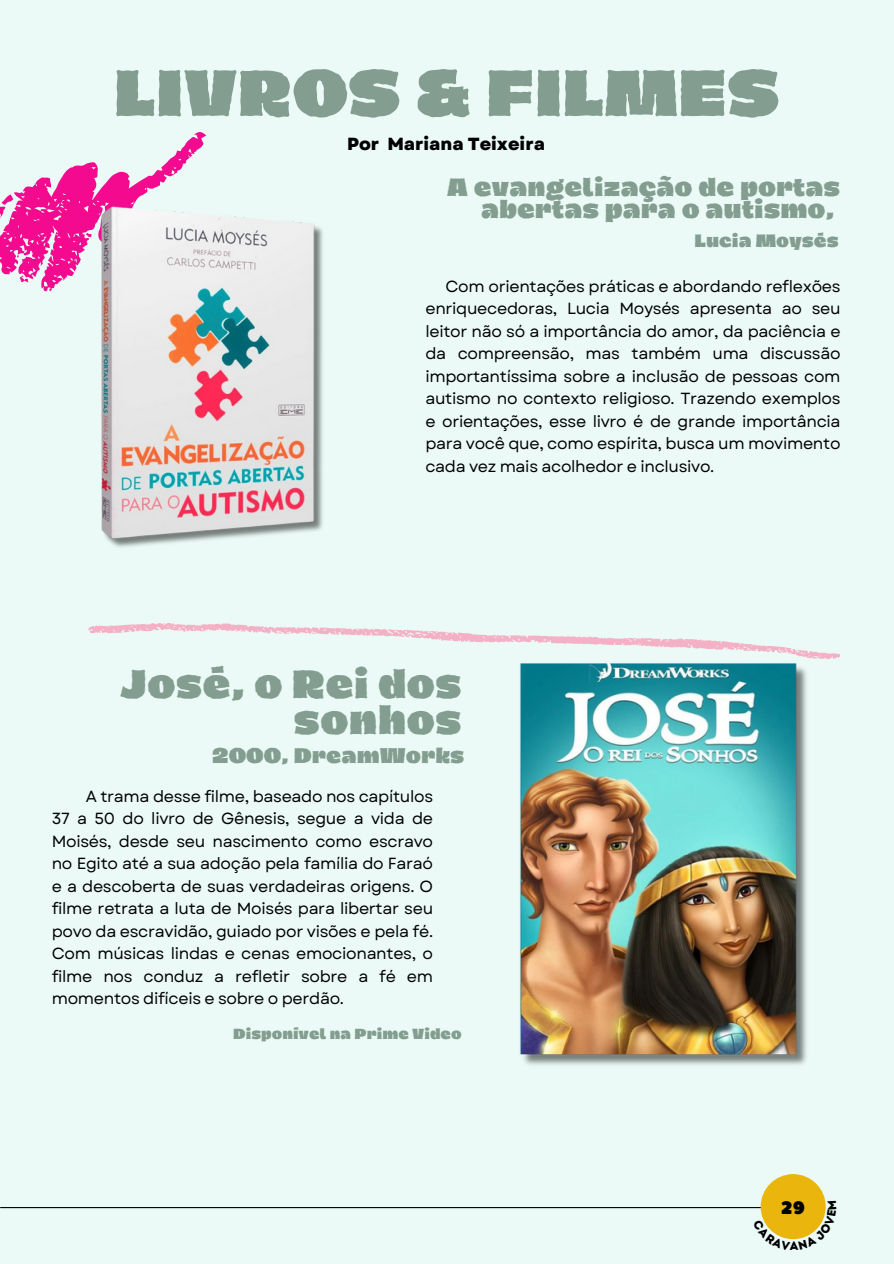
<style>
.page{position:relative;width:894px;height:1264px;background:#fff}
.page>*{position:absolute;margin:0;border:0;box-sizing:border-box;transform-origin:0 0}
.t1{font:900 59.7px "Dingos Stamp";color:#839e90}
.t2{font:900 36.45px/36.2px "Dingos Stamp";color:#839e90;text-align:right}
.t3{font:900 22.95px/22.5px "Dingos Stamp";color:#839e90;text-align:right}
.t4{font:900 19.5px "Dingos Stamp";color:#839e90}
.t5{font:18px "Boulder";color:#000}
.t6{font:800 17.55px "Garet";color:#000001}
.t7{font:900 16.5px "Dingos Stamp";color:#839e90}
.t8{font:16.05px/22.5px "Garet";letter-spacing:-.02em;color:#000001;text-align:justify}
.t9{font:900 13.5px "Dingos Stamp";color:#839e90}
</style>
<div class="page">
<div style="left:0;top:0;width:893px;height:1263px;background:#ebfaf6"></div>
<svg style="left:88px;top:623px;width:752px;height:36px"></svg>
<svg style="left:0;top:132px;width:206px;height:160px"></svg>
<hr style="left:1px;top:1206px;width:791px;height:2px;background:#000">
<div style="left:760px;top:1174px;width:65px;height:65px;background:#eab50c;border-radius:50%"></div>
<img style="left:100px;top:201px;width:223px;height:346px">
<img style="left:520px;top:663px;width:287px;height:402px">
<svg style="left:752px;top:1200px;width:74px;height:40px"></svg>
<h1 class="t1" style="left:114px;top:69px;width:667px">LIVROS &amp; FILMES</h1>
<p class="t6" style="left:347px;top:131px;width:199px">Por Mariana Teixeira</p>
<h3 class="t3" style="left:446px;top:178px;width:395px">A evangelização de portas abertas para o autismo,</h3>
<p class="t7" style="left:694px;top:234px;width:146px">Lucia Moysés</p>
<p class="t8" style="left:425px;top:275px;width:416px;text-indent:20px">Com orientações práticas e abordando reflexões enriquecedoras, Lucia Moysés apresenta ao seu leitor não só a importância do amor, da paciência e da compreensão, mas também uma discussão importantíssima sobre a inclusão de pessoas com autismo no contexto religioso. Trazendo exemplos e orientações, esse livro é de grande importância para você que, como espírita, busca um movimento cada vez mais acolhedor e inclusivo.</p>
<h2 class="t2" style="left:120px;top:669px;width:343px">José, o Rei dos sonhos</h2>
<p class="t4" style="left:212px;top:747px;width:254px">2000, DreamWorks</p>
<p class="t8" style="left:52px;top:784px;width:383px;text-indent:34px">A trama desse filme, baseado nos capítulos 37 a 50 do livro de Gênesis, segue a vida de Moisés, desde seu nascimento como escravo no Egito até a sua adoção pela família do Faraó e a descoberta de suas verdadeiras origens. O filme retrata a luta de Moisés para libertar seu povo da escravidão, guiado por visões e pela fé.<br>Com músicas lindas e cenas emocionantes, o filme nos conduz a refletir sobre a fé em momentos difíceis e sobre o perdão.</p>
<p class="t9" style="left:233px;top:1028px;width:230px">Disponível na Prime Video</p>
<h1 class="t5" style="left:781px;top:1195px;width:25px">29</h1>
</div>
